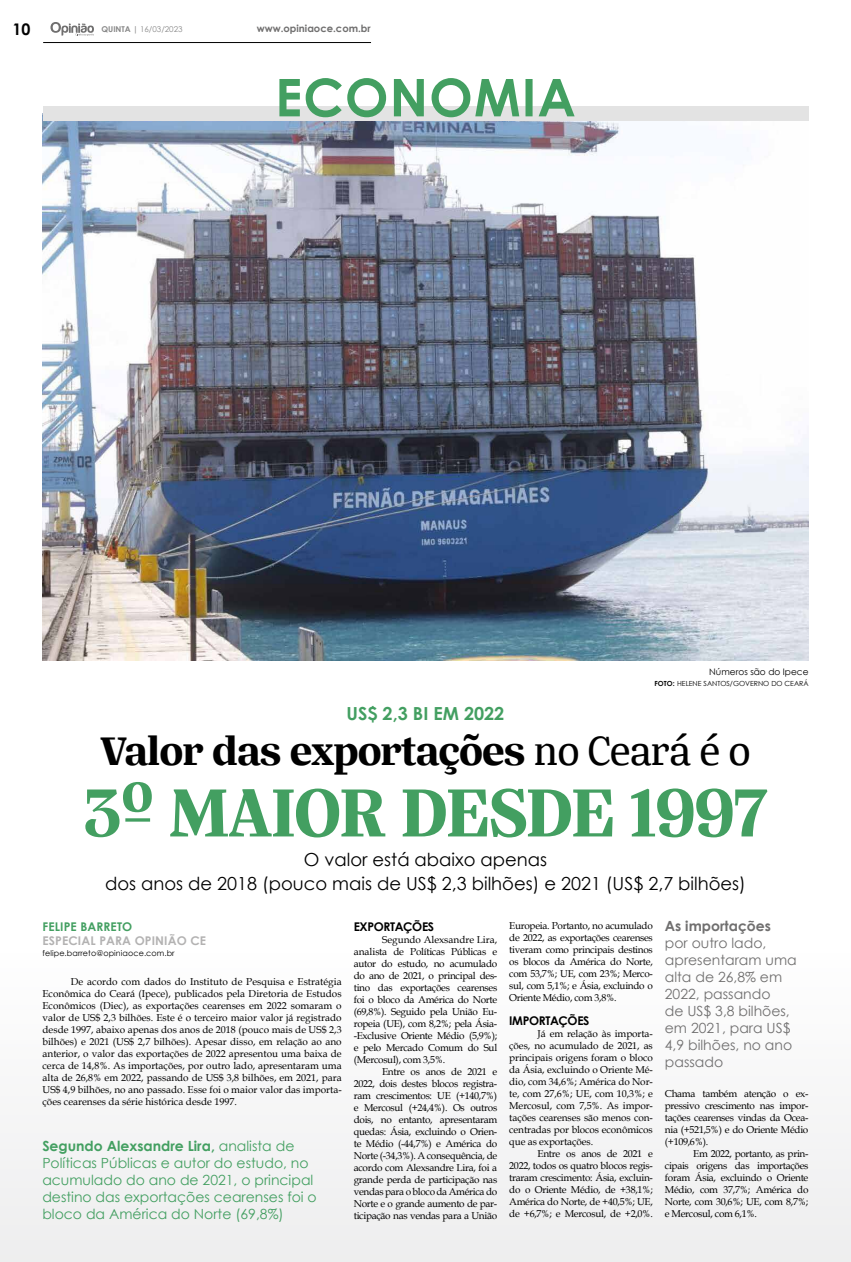
<style>
.page{position:relative;width:851px;height:1262px;background:#fff}
.page>*{position:absolute;margin:0;border:0;box-sizing:border-box;transform-origin:0 0}
.t1{font:700 74px "Silva Text";letter-spacing:-.02em;color:#439f61}
.t2{font:700 44px "Silva Text";letter-spacing:-.02em;color:#000}
.t3{font:18px/24px "Century Gothic";color:#000;text-align:center}
.t4{font:700 18px "Century Gothic";color:#439f61}
.t5{font:700 16px "Century Gothic";color:#000}
.t6{font:14px/17px "Century Gothic";color:#439f61}
.t7{font:14px/17px "Century Gothic";color:#706f6f}
.t8{font:700 14px "Century Gothic";color:#706f6f}
.t9{font:700 12px "Century Gothic";letter-spacing:-.03em;color:#000}
.t10{font:700 12px "Century Gothic";letter-spacing:.01em;color:#b3b2b2}
.t11{font:700 12px "Century Gothic";letter-spacing:.01em;color:#439f61}
.t12{font:10px/12px "Book Antiqua";letter-spacing:-.03em;color:#000;text-align:justify}
.t13{font:700 10px "Century Gothic";color:#706f6f}
.t14{font:9px "Century Gothic";color:#000}
.t15{font:8px "Century Gothic";letter-spacing:.01em;color:#000}
.t16{font:8px "Century Gothic";color:#878787}
.t17{font:7px "Century Gothic";color:#000}
.s1{font-weight:700}
.s2{font-weight:400}
</style>
<div class="page">
<div style="left:0;top:917px;width:850px;height:344px;background:#f7f7f7"></div>
<svg style="left:50px;top:22px;width:44px;height:14px"></svg>
<hr style="left:43px;top:42px;width:328px;height:1px;background:#000">
<img style="left:43px;top:120px;width:765px;height:540px">
<div style="left:43px;top:106px;width:765px;height:14px;background:#e3e3e3"></div>
<svg style="left:279px;top:78px;width:295px;height:39px"></svg>
<h3 class="t5" style="left:13px;top:17px;width:19px">10</h3>
<p class="t16" style="left:101px;top:24px;width:83px"><span class="s1">QUINTA |</span> 16/03/2023</p>
<p class="t13" style="left:257px;top:20px;width:115px">www.opiniaoce.com.br</p>
<h3 class="t4" style="left:346px;top:700px;width:159px">US$ 2,3 BI EM 2022</h3>
<p class="t14" style="left:709px;top:665px;width:101px">Números são do Ipece</p>
<p class="t17" style="left:654px;top:678px;width:155px"><span class="s1">FOTO:</span> HELENE SANTOS/GOVERNO DO CEARÁ</p>
<h2 class="t2" style="left:100px;top:721px;width:651px">Valor das exportações <span class="s2">no Ceará é o</span></h2>
<h1 class="t1" style="left:84px;top:762px;width:685px">3º MAIOR DESDE 1997</h1>
<h3 class="t3" style="left:105px;top:847px;width:642px">O valor está abaixo apenas<br>dos anos de 2018 (pouco mais de US$ 2,3 bilhões) e 2021 (US$ 2,7 bilhões)</h3>
<p class="t11" style="left:43px;top:917px;width:91px">FELIPE BARRETO</p>
<p class="t10" style="left:43px;top:931px;width:165px">ESPECIAL PARA OPINIÃO CE</p>
<p class="t15" style="left:43px;top:947px;width:134px">felipe.barreto@opiniaoce.com.br</p>
<p class="t12" style="left:43px;top:975px;width:300px;text-indent:28px">De acordo com dados do Instituto de Pesquisa e Estratégia Econômica do Ceará (Ipece), publicados pela Diretoria de Estudos Econômicos (Diec), as exportações cearenses em 2022 somaram o valor de US$ 2,3 bilhões. Este é o terceiro maior valor já registrado desde 1997, abaixo apenas dos anos de 2018 (pouco mais de US$ 2,3 bilhões) e 2021 (US$ 2,7 bilhões). Apesar disso, em relação ao ano anterior, o valor das exportações de 2022 apresentou uma baixa de cerca de 14,8%. As importações, por outro lado, apresentaram uma alta de 26,8% em 2022, passando de US$ 3,8 bilhões, em 2021, para US$ 4,9 bilhões, no ano passado. Esse foi o maior valor das importa&shy;ções cearenses da série histórica desde 1997.</p>
<p class="t9" style="left:353px;top:917px;width:82px">EXPORTAÇÕES</p>
<p class="t12" style="left:353px;top:933px;width:145px;text-indent:28px">Segundo Alexsandre Lira, analista de Políticas Públicas e autor do estudo, no acumulado do ano de 2021, o principal des&shy;tino das exportações cearenses foi o bloco da América do Norte (69,8%). Seguido pela União Eu&shy;ropeia (UE), com 8,2%; pela Ásia--Exclusive Oriente Médio (5,9%); e pelo Mercado Comum do Sul (Mercosul), com 3,5%.</p>
<p class="t12" style="left:353px;top:1065px;width:145px;text-indent:28px">Entre os anos de 2021 e 2022, dois destes blocos registra&shy;ram crescimentos: UE (+140,7%) e Mercosul (+24,4%). Os outros dois, no entanto, apresentaram quedas: Ásia, excluindo o Orien&shy;te Médio (-44,7%) e América do Norte (-34,3%). A consequência, de acordo com Alexsandre Lira, foi a grande perda de participação nas vendas para o bloco da América do Norte e o grande aumento de par&shy;ticipação nas vendas para a União</p>
<h3 class="t8" style="left:664px;top:915px;width:108px">As importações</h3>
<h3 class="t7" style="left:664px;top:934px;width:133px">por outro lado, apresentaram uma alta de 26,8% em<br>2022, passando<br>de US$ 3,8 bilhões, em 2021, para US$<br>4,9 bilhões, no ano passado</h3>
<p class="t12" style="left:509px;top:919px;width:145px">Europeia. Portanto, no acumulado de 2022, as exportações cearenses tiveram como principais destinos os blocos da América do Norte, com 53,7%; UE, com 23%; Merco&shy;sul, com 5,1%; e Ásia, excluindo o Oriente Médio, com 3,8%.</p>
<p class="t9" style="left:509px;top:1011px;width:82px">IMPORTAÇÕES</p>
<p class="t12" style="left:509px;top:1027px;width:145px;text-indent:28px">Já em relação às importa&shy;ções, no acumulado de 2021, as principais origens foram o bloco da Ásia, excluindo o Oriente Mé&shy;dio, com 34,6%; América do Nor&shy;te, com 27,6%; UE, com 10,3%; e Mercosul, com 7,5%. As impor&shy;tações cearenses são menos con&shy;centradas por blocos econômicos que as exportações.</p>
<p class="t12" style="left:509px;top:1147px;width:145px;text-indent:28px">Entre os anos de 2021 e 2022, todos os quatro blocos regis&shy;traram crescimento: Ásia, excluin&shy;do o Oriente Médio, de +38,1%; América do Norte, de +40,5%; UE, de +6,7%; e Mercosul, de +2,0%.</p>
<p class="t12" style="left:664px;top:1087px;width:145px">Chama também atenção o ex&shy;pressivo crescimento nas impor&shy;tações cearenses vindas da Ocea&shy;nia (+521,5%) e do Oriente Médio (+109,6%).</p>
<p class="t12" style="left:664px;top:1147px;width:145px;text-indent:28px">Em 2022, portanto, as prin&shy;cipais origens das importações foram Ásia, excluindo o Oriente Médio, com 37,7%; América do Norte, com 30,6%; UE, com 8,7%; e Mercosul, com 6,1%.</p>
<h3 class="t6" style="left:42px;top:1137px;width:276px"><span class="s1">Segundo Alexsandre Lira,</span> analista de Políticas Públicas e autor do estudo, no acumulado do ano de 2021, o principal destino das exportações cearenses foi o bloco da América do Norte (69,8%)</h3>
</div>
